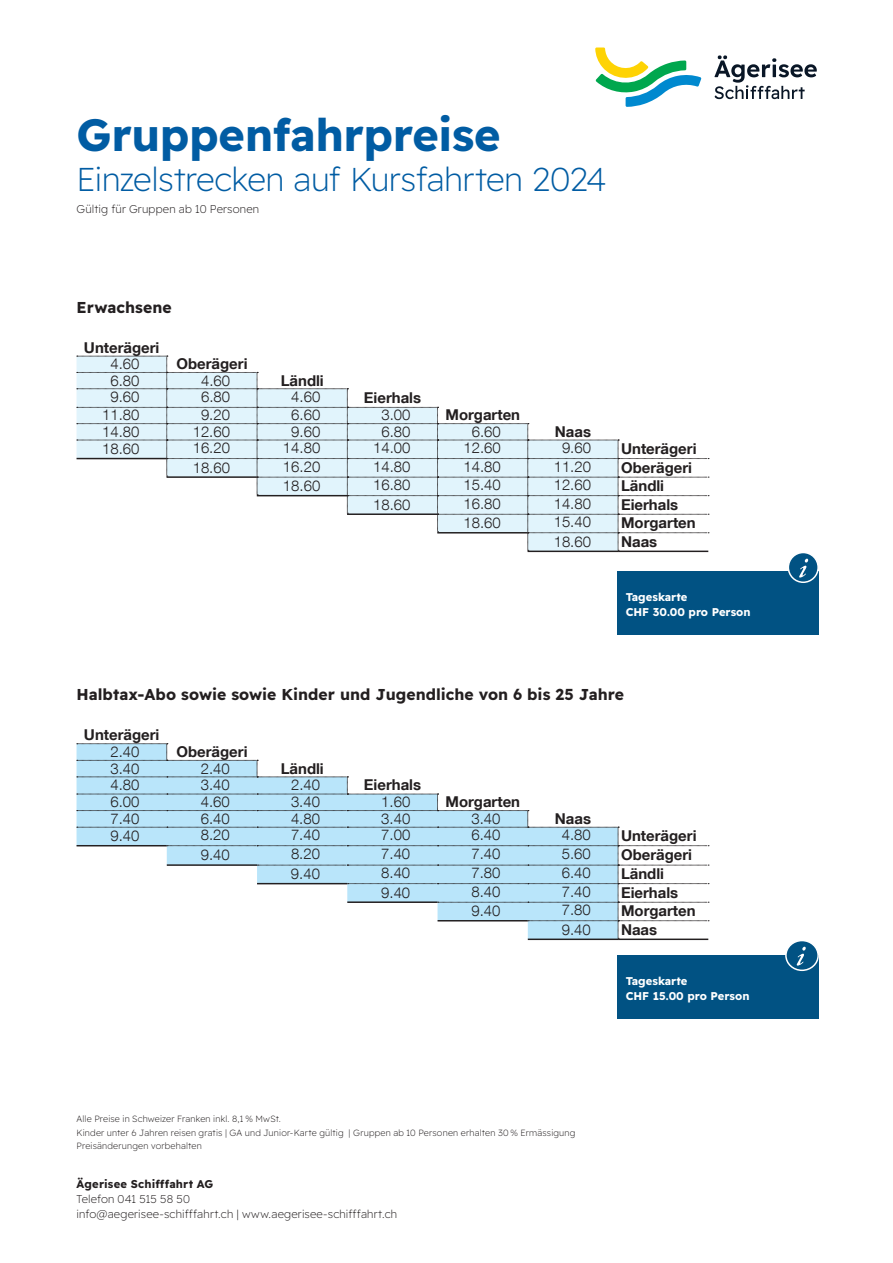
<style>
.page{position:relative;width:893px;height:1263px;background:#fff}
.page>*{position:absolute;margin:0;border:0;box-sizing:border-box;transform-origin:0 0}
.t1{font:700 45px "Readex Pro";letter-spacing:-.01em;color:#015ca3}
.t2{font:200 33px "Readex Pro";letter-spacing:-.01em;color:#015ca3}
.t3{font:700 15.75px "Readex Pro";letter-spacing:.005em;color:#231f20}
.t4{font:300 14.85px "Helvetica Neue LT Com";color:#231f20}
.t5{font:700 14.85px "Helvetica Neue LT Com";color:#231f20}
.t6{font:200 11.25px/15px "Readex Pro";letter-spacing:.02em;color:#231f20}
.t7{font:700 11.25px/15px "Readex Pro";color:#fff}
.t8{font:700 11.25px "Readex Pro";letter-spacing:.015em;color:#231f20}
.t9{font:200 9px/13.5px "Readex Pro";letter-spacing:.02em;color:#231f20}
</style>
<div class="page">
<svg style="left:595px;top:48px;width:106px;height:59px"></svg>
<svg style="left:714px;top:55px;width:103px;height:44px"></svg>
<hr style="left:528px;top:551px;width:90px;height:1px;background:#231f20">
<hr style="left:618px;top:551px;width:90px;height:1px;background:#231f20">
<svg style="left:77px;top:356px;width:632px;height:195px"></svg>
<div style="left:617px;top:571px;width:201px;height:64px;background:#015283"></div>
<div style="left:788px;top:552px;width:30px;height:30px;background:#015283;border-radius:50%"></div>
<svg style="left:799px;top:559px;width:9px;height:18px"></svg>
<div style="left:788px;top:552px;width:31px;height:31px;border:2px solid #fff;border-radius:50%"></div>
<hr style="left:618px;top:938px;width:90px;height:2px;background:#231f20">
<hr style="left:528px;top:938px;width:90px;height:2px;background:#231f20">
<svg style="left:77px;top:743px;width:632px;height:196px"></svg>
<div style="left:617px;top:955px;width:202px;height:64px;background:#015283"></div>
<div style="left:786px;top:940px;width:32px;height:30px;background:#015283;border-radius:50%"></div>
<svg style="left:797px;top:947px;width:9px;height:18px"></svg>
<div style="left:785px;top:940px;width:34px;height:31px;border:2px solid #fff;border-radius:50%"></div>
<h1 class="t1" style="left:77px;top:109px;width:426px">Gruppenfahrpreise</h1>
<h2 class="t2" style="left:77px;top:160px;width:532px">Einzelstrecken auf Kursfahrten 2024</h2>
<p class="t6" style="left:77px;top:202px;width:184px">Gültig für Gruppen ab 10 Personen</p>
<p class="t3" style="left:77px;top:299px;width:97px">Erwachsene</p>
<p class="t5" style="left:84px;top:338px;width:77px">Unterägeri</p>
<p class="t4" style="left:111px;top:355px;width:31px">4.60</p>
<p class="t5" style="left:177px;top:354px;width:73px">Oberägeri</p>
<p class="t4" style="left:111px;top:371px;width:31px">6.80</p>
<p class="t4" style="left:201px;top:371px;width:31px">4.60</p>
<p class="t5" style="left:281px;top:371px;width:45px">Ländli</p>
<p class="t4" style="left:111px;top:387px;width:31px">9.60</p>
<p class="t4" style="left:201px;top:387px;width:31px">6.80</p>
<p class="t4" style="left:291px;top:387px;width:31px">4.60</p>
<p class="t5" style="left:364px;top:388px;width:59px">Eierhals</p>
<p class="t4" style="left:102px;top:406px;width:39px">11.80</p>
<p class="t4" style="left:201px;top:406px;width:31px">9.20</p>
<p class="t4" style="left:291px;top:406px;width:31px">6.60</p>
<p class="t4" style="left:381px;top:406px;width:31px">3.00</p>
<p class="t5" style="left:445px;top:406px;width:76px">Morgarten</p>
<p class="t4" style="left:102px;top:422px;width:39px">14.80</p>
<p class="t4" style="left:193px;top:422px;width:39px">12.60</p>
<p class="t4" style="left:291px;top:422px;width:31px">9.60</p>
<p class="t4" style="left:381px;top:422px;width:31px">6.80</p>
<p class="t4" style="left:472px;top:422px;width:31px">6.60</p>
<p class="t5" style="left:555px;top:422px;width:38px">Naas</p>
<p class="t4" style="left:102px;top:440px;width:39px">18.60</p>
<p class="t4" style="left:193px;top:439px;width:39px">16.20</p>
<p class="t4" style="left:283px;top:439px;width:39px">14.80</p>
<p class="t4" style="left:373px;top:439px;width:39px">14.00</p>
<p class="t4" style="left:463px;top:439px;width:39px">12.60</p>
<p class="t4" style="left:562px;top:439px;width:31px">9.60</p>
<p class="t5" style="left:621px;top:439px;width:77px">Unterägeri</p>
<p class="t4" style="left:193px;top:458px;width:39px">18.60</p>
<p class="t4" style="left:283px;top:457px;width:39px">16.20</p>
<p class="t4" style="left:373px;top:457px;width:39px">14.80</p>
<p class="t4" style="left:463px;top:457px;width:39px">14.80</p>
<p class="t4" style="left:554px;top:457px;width:39px">11.20</p>
<p class="t5" style="left:621px;top:458px;width:73px">Oberägeri</p>
<p class="t4" style="left:283px;top:477px;width:39px">18.60</p>
<p class="t4" style="left:373px;top:476px;width:39px">16.80</p>
<p class="t4" style="left:463px;top:476px;width:39px">15.40</p>
<p class="t4" style="left:554px;top:476px;width:39px">12.60</p>
<p class="t5" style="left:621px;top:477px;width:45px">Ländli</p>
<p class="t4" style="left:373px;top:495px;width:39px">18.60</p>
<p class="t4" style="left:463px;top:494px;width:39px">16.80</p>
<p class="t4" style="left:554px;top:494px;width:39px">14.80</p>
<p class="t5" style="left:621px;top:495px;width:59px">Eierhals</p>
<p class="t4" style="left:463px;top:514px;width:39px">18.60</p>
<p class="t4" style="left:554px;top:513px;width:39px">15.40</p>
<p class="t5" style="left:621px;top:514px;width:76px">Morgarten</p>
<p class="t4" style="left:554px;top:532px;width:39px">18.60</p>
<p class="t5" style="left:621px;top:532px;width:38px">Naas</p>
<p class="t7" style="left:626px;top:590px;width:126px">Tageskarte<br>CHF 30.00 pro Person</p>
<p class="t3" style="left:77px;top:686px;width:549px">Halbtax-Abo sowie sowie Kinder und Jugendliche von 6 bis 25 Jahre</p>
<p class="t5" style="left:84px;top:726px;width:77px">Unterägeri</p>
<p class="t4" style="left:111px;top:742px;width:31px">2.40</p>
<p class="t5" style="left:177px;top:742px;width:73px">Oberägeri</p>
<p class="t4" style="left:111px;top:759px;width:31px">3.40</p>
<p class="t4" style="left:201px;top:759px;width:31px">2.40</p>
<p class="t5" style="left:281px;top:759px;width:45px">Ländli</p>
<p class="t4" style="left:111px;top:776px;width:31px">4.80</p>
<p class="t4" style="left:201px;top:776px;width:31px">3.40</p>
<p class="t4" style="left:291px;top:776px;width:31px">2.40</p>
<p class="t5" style="left:364px;top:776px;width:59px">Eierhals</p>
<p class="t4" style="left:111px;top:793px;width:31px">6.00</p>
<p class="t4" style="left:201px;top:793px;width:31px">4.60</p>
<p class="t4" style="left:291px;top:793px;width:31px">3.40</p>
<p class="t4" style="left:381px;top:793px;width:31px">1.60</p>
<p class="t5" style="left:445px;top:792px;width:76px">Morgarten</p>
<p class="t4" style="left:111px;top:809px;width:31px">7.40</p>
<p class="t4" style="left:201px;top:809px;width:31px">6.40</p>
<p class="t4" style="left:291px;top:809px;width:31px">4.80</p>
<p class="t4" style="left:381px;top:809px;width:31px">3.40</p>
<p class="t4" style="left:471px;top:809px;width:31px">3.40</p>
<p class="t5" style="left:555px;top:809px;width:38px">Naas</p>
<p class="t4" style="left:111px;top:827px;width:31px">9.40</p>
<p class="t4" style="left:201px;top:826px;width:31px">8.20</p>
<p class="t4" style="left:291px;top:826px;width:31px">7.40</p>
<p class="t4" style="left:381px;top:826px;width:31px">7.00</p>
<p class="t4" style="left:471px;top:826px;width:31px">6.40</p>
<p class="t4" style="left:562px;top:826px;width:31px">4.80</p>
<p class="t5" style="left:621px;top:827px;width:77px">Unterägeri</p>
<p class="t4" style="left:201px;top:845px;width:31px">9.40</p>
<p class="t4" style="left:291px;top:844px;width:31px">8.20</p>
<p class="t4" style="left:381px;top:844px;width:31px">7.40</p>
<p class="t4" style="left:471px;top:844px;width:31px">7.40</p>
<p class="t4" style="left:562px;top:844px;width:31px">5.60</p>
<p class="t5" style="left:621px;top:846px;width:73px">Oberägeri</p>
<p class="t4" style="left:291px;top:865px;width:31px">9.40</p>
<p class="t4" style="left:381px;top:864px;width:31px">8.40</p>
<p class="t4" style="left:471px;top:864px;width:31px">7.80</p>
<p class="t4" style="left:562px;top:864px;width:31px">6.40</p>
<p class="t5" style="left:621px;top:864px;width:45px">Ländli</p>
<p class="t4" style="left:381px;top:883px;width:31px">9.40</p>
<p class="t4" style="left:471px;top:882px;width:31px">8.40</p>
<p class="t4" style="left:562px;top:882px;width:31px">7.40</p>
<p class="t5" style="left:621px;top:883px;width:59px">Eierhals</p>
<p class="t4" style="left:471px;top:902px;width:31px">9.40</p>
<p class="t4" style="left:562px;top:901px;width:31px">7.80</p>
<p class="t5" style="left:621px;top:902px;width:76px">Morgarten</p>
<p class="t4" style="left:562px;top:920px;width:31px">9.40</p>
<p class="t5" style="left:621px;top:920px;width:38px">Naas</p>
<p class="t9" style="left:77px;top:1112px;width:500px">Alle Preise in Schweizer Franken inkl. 8,1 % MwSt.<br>Kinder unter 6 Jahren reisen gratis | GA und Junior-Karte gültig | Gruppen ab 10 Personen erhalten 30 % Ermässigung<br>Preisänderungen vorbehalten</p>
<p class="t8" style="left:77px;top:1178px;width:138px">Ägerisee Schifffahrt AG</p>
<p class="t6" style="left:77px;top:1192px;width:322px">Telefon 041 515 58 50<br>info@aegerisee-schifffahrt.ch | www.aegerisee-schifffahrt.ch</p>
<p class="t7" style="left:626px;top:974px;width:125px">Tageskarte<br>CHF 15.00 pro Person</p>
</div>
